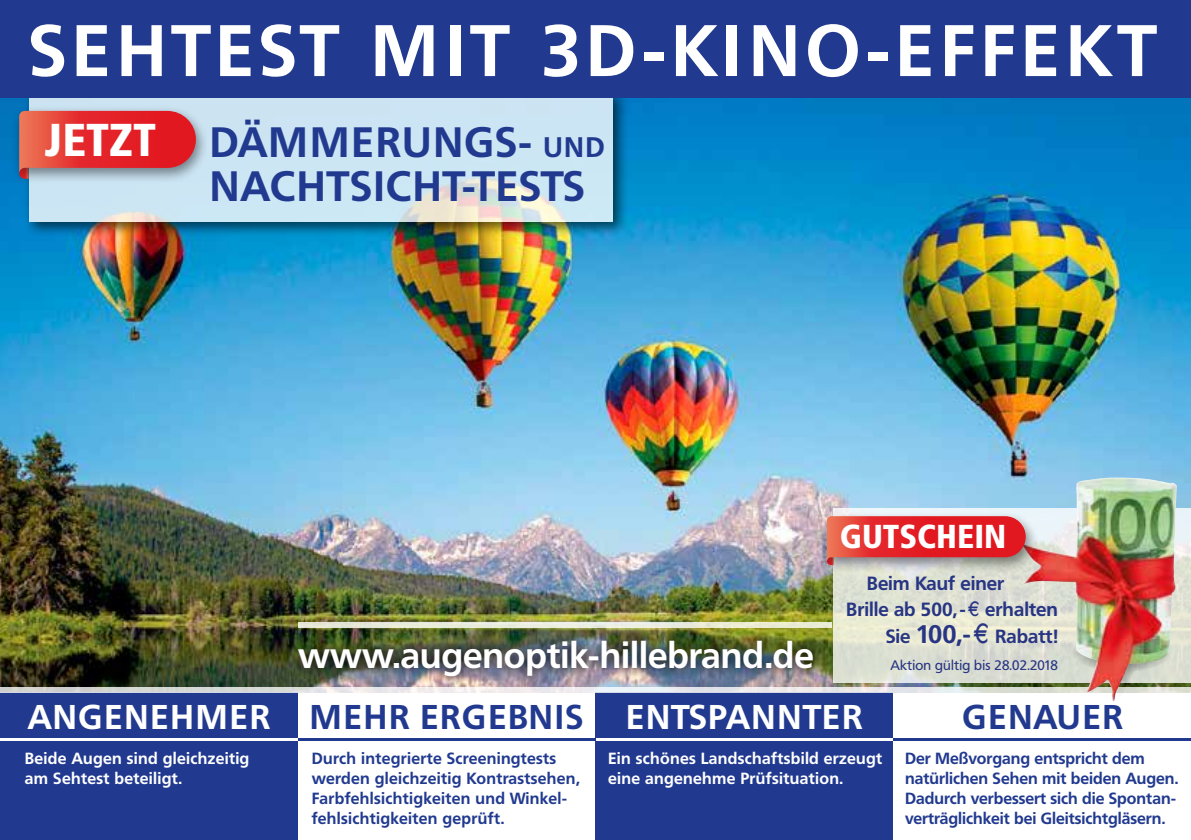
<style>
.page{position:relative;width:1191px;height:840px;background:#fff}
.page>*{position:absolute;margin:0;border:0;box-sizing:border-box;transform-origin:0 0}
.t1{font:700 72px "Frutiger BQ";letter-spacing:.08em;color:#fff}
.t2{font:900 condensed 46px "Frutiger";color:#fff}
.t3{font:700 42px/44px "Frutiger BQ";letter-spacing:.025em;color:#213a8f}
.t4{font:700 35.6px "Frutiger BQ";color:#fff}
.t5{font:700 34px "Frutiger BQ";letter-spacing:.06em;color:#213a8f}
.t6{font:700 34px "Frutiger BQ";letter-spacing:.02em;color:#fff}
.t7{font:700 34px "Frutiger BQ";letter-spacing:.06em;color:#fff}
.t8{font:900 condensed 33.2px "Frutiger";color:#fff}
.t9{font:700 25.2px "Frutiger BQ";color:#283583}
.t10{font:700 19px/25.2px "Frutiger BQ";color:#283583}
.t11{font:700 16px/20px "Frutiger BQ";color:#213a8f}
.t12{font:700 16px/20px "Frutiger BQ";letter-spacing:.02em;color:#213a8f}
.t13{font:700 16px/20px "Frutiger BQ";letter-spacing:.02em;color:#fff}
.t14{font:13.6px "Frutiger BQ";letter-spacing:.01em;color:#283583}
.s1{font-size:28px}
.s2{font-size:19px}
</style>
<div class="page">
<img style="left:0;top:97px;width:1191px;height:589px">
<div style="left:0;top:691px;width:298px;height:148px;background:#213a8f"></div>
<div style="left:595px;top:691px;width:298px;height:148px;background:#213a8f"></div>
<hr style="left:0;top:737px;width:1191px;height:3px;background:#fff">
<hr style="left:298px;top:737px;width:297px;height:3px;background:#213a8f">
<hr style="left:893px;top:737px;width:298px;height:3px;background:#213a8f">
<div style="left:23px;top:87px;width:606px;height:151px;background:#000;opacity:.75"></div>
<svg style="left:29px;top:97px;width:583px;height:124px;background:#cde3f0"></svg>
<div style="left:0;top:0;width:1191px;height:97px;background:#213a8f"></div>
<div style="left:11px;top:105px;width:198px;height:82px;background:#000;opacity:.45"></div>
<svg style="left:19px;top:111px;width:177px;height:68px;background:#d7484a"></svg>
<svg style="left:0;top:686px;width:1191px;height:6px;background:#d1d3d0"></svg>
<img style="left:833px;top:507px;width:358px;height:175px">
<img style="left:1072px;top:632px;width:99px;height:69px">
<img style="left:1076px;top:477px;width:39px;height:47px">
<div style="left:818px;top:510px;width:221px;height:64px;background:#000;opacity:.45"></div>
<svg style="left:827px;top:516px;width:198px;height:48px;background:#d93b3c"></svg>
<div style="left:287px;top:628px;width:537px;height:60px;background:#000;opacity:.75"></div>
<svg style="left:299px;top:622px;width:532px;height:5px;background:#e9ebdb"></svg>
<svg style="left:968px;top:600px;width:10px;height:15px"></svg>
<svg style="left:974px;top:623px;width:14px;height:20px"></svg>
<h1 class="t1" style="left:29px;top:8px;width:1130px">SEHTEST MIT 3D-KINO-EFFEKT</h1>
<h2 class="t2" style="left:45px;top:112px;width:113px">JETZT</h2>
<h3 class="t3" style="left:210px;top:120px;width:396px">DÄMMERUNGS- <span class="s1">UND<br></span>NACHTSICHT-TESTS</h3>
<h3 class="t4" style="left:298px;top:634px;width:517px">www.augenoptik-hillebrand.de</h3>
<h3 class="t8" style="left:840px;top:516px;width:168px">GUTSCHEIN</h3>
<p class="t10" style="left:846px;top:571px;width:213px;text-indent:21px">Beim Kauf einer<br>Brille ab 500,- erhalten</p>
<h3 class="t9" style="left:885px;top:618px;width:87px"><span class="s2">Sie</span> 100,-</h3>
<p class="t10" style="left:995px;top:623px;width:64px">Rabatt!</p>
<p class="t14" style="left:890px;top:657px;width:169px">Aktion gültig bis 28.02.2018</p>
<h3 class="t7" style="left:27px;top:696px;width:244px">ANGENEHMER</h3>
<h3 class="t6" style="left:626px;top:696px;width:238px">ENTSPANNTER</h3>
<p class="t13" style="left:25px;top:747px;width:226px">Beide Augen sind gleichzeitig am Sehtest beteiligt.</p>
<p class="t13" style="left:608px;top:747px;width:275px">Ein schönes Landschaftsbild erzeugt eine angenehme Prüfsituation.</p>
<h3 class="t5" style="left:310px;top:696px;width:275px">MEHR ERGEBNIS</h3>
<p class="t12" style="left:312px;top:747px;width:269px">Durch integrierte Screeningtests werden gleichzeitig Kontrastsehen, Farbfehlsichtigkeiten und Winkel&shy;fehlsichtigkeiten geprüft.</p>
<h3 class="t5" style="left:962px;top:696px;width:162px">GENAUER</h3>
<p class="t11" style="left:905px;top:747px;width:275px">Der Meßvorgang entspricht dem natürlichen Sehen mit beiden Augen.<br>Dadurch verbessert sich die Spontan&shy;verträglichkeit bei Gleitsichtgläsern.</p>
</div>
